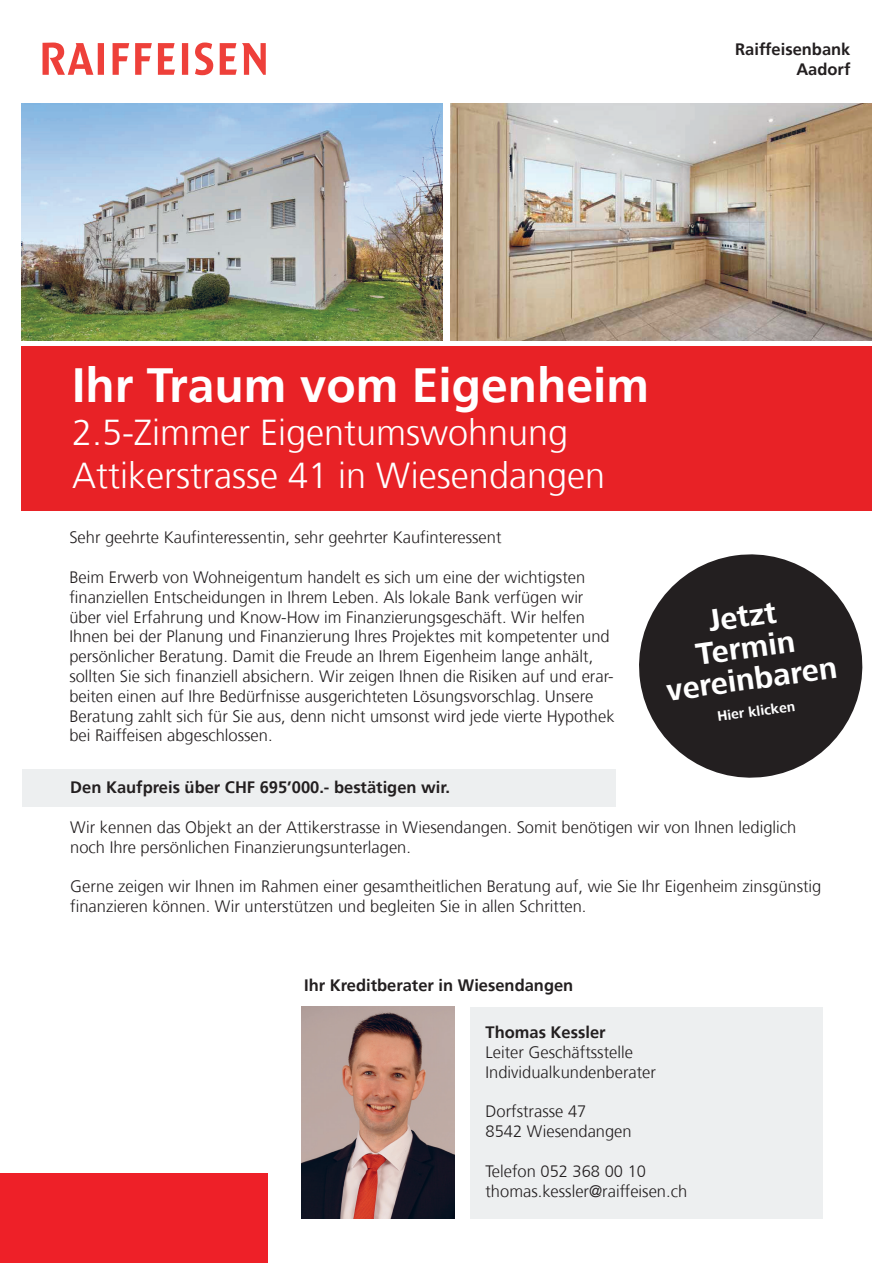
<style>
.page{position:relative;width:893px;height:1263px;background:#fff}
.page>*{position:absolute;margin:0;border:0;box-sizing:border-box;transform-origin:0 0}
.t1{font:700 48px "Frutiger";color:#fff}
.t2{font:300 36px/43.2px "Frutiger";color:#fff}
.t3{font:700 31.5px/31.5px "Frutiger Next Com";color:#fff;text-align:center}
.t4{font:18px "Minion Pro";color:#231f20}
.t5{font:300 16.5px/19.8px "Frutiger";color:#231f20}
.t6{font:700 16.5px/19.8px "Frutiger";color:#231f20;text-align:right}
.t7{font:700 14.25px "Frutiger Next Com";color:#fff}
</style>
<div class="page">
<div style="left:22px;top:770px;width:594px;height:37px;background:#edeff0"></div>
<div style="left:21px;top:347px;width:851px;height:164px;background:#e82226"></div>
<svg style="left:43px;top:43px;width:223px;height:32px"></svg>
<div style="left:0;top:1174px;width:268px;height:89px;background:#ee2028"></div>
<svg style="left:639px;top:554px;width:224px;height:224px;fill:#231f20"></svg>
<div style="left:471px;top:1008px;width:352px;height:211px;background:#edeff0"></div>
<img style="left:302px;top:1006px;width:153px;height:213px">
<img style="left:21px;top:104px;width:422px;height:236px">
<img style="left:450px;top:104px;width:422px;height:236px">
<p class="t6" style="left:735px;top:39px;width:117px">Raiffeisenbank<br>Aadorf</p>
<h1 class="t1" style="left:72px;top:357px;width:579px">Ihr Traum vom Eigenheim</h1>
<h2 class="t2" style="left:72px;top:412px;width:534px">2.5-Zimmer Eigentumswohnung<br>Attikerstrasse 41 in Wiesendangen</h2>
<p class="t5" style="left:69px;top:528px;width:434px">Sehr geehrte Kaufinteressentin, sehr geehrter Kaufinteressent</p>
<p class="t5" style="left:69px;top:568px;width:547px">Beim Erwerb von Wohneigentum handelt es sich um eine der wichtigsten finanziellen Entscheidungen in Ihrem Leben. Als lokale Bank verfügen wir über viel Erfahrung und Know-How im Finanzierungsgeschäft. Wir helfen Ihnen bei der Planung und Finanzierung Ihres Projektes mit kompetenter und persönlicher Beratung. Damit die Freude an Ihrem Eigenheim lange anhält, sollten Sie sich finanziell absichern. Wir zeigen Ihnen die Risiken auf und erar&shy;beiten einen auf Ihre Bedürfnisse ausgerichteten Lösungsvorschlag. Unsere Beratung zahlt sich für Sie aus, denn nicht umsonst wird jede vierte Hypothek bei Raiffeisen abgeschlossen.</p>
<h3 class="t3" style="left:656px;top:613px;width:173px;rotate:-8deg">Jetzt<br>Termin vereinbaren</h3>
<p class="t7" style="left:716px;top:708px;width:80px;rotate:-8deg">Hier klicken</p>
<p class="t6" style="left:70px;top:778px;width:381px">Den Kaufpreis über CHF 695’000.- bestätigen wir.</p>
<p class="t5" style="left:70px;top:817px;width:728px">Wir kennen das Objekt an der Attikerstrasse in Wiesendangen. Somit benötigen wir von Ihnen lediglich noch Ihre persönlichen Finanzierungsunterlagen.</p>
<p class="t5" style="left:70px;top:877px;width:753px">Gerne zeigen wir Ihnen im Rahmen einer gesamtheitlichen Beratung auf, wie Sie Ihr Eigenheim zinsgünstig finanzieren können. Wir unterstützen und begleiten Sie in allen Schritten.</p>
<p class="t6" style="left:304px;top:976px;width:271px">Ihr Kreditberater in Wiesendangen</p>
<p class="t6" style="left:485px;top:1022px;width:122px">Thomas Kessler</p>
<p class="t5" style="left:485px;top:1042px;width:172px">Leiter Geschäftsstelle<br>Individualkundenberater</p>
<p class="t5" style="left:485px;top:1102px;width:148px">Dorfstrasse 47<br>8542 Wiesendangen</p>
<p class="t5" style="left:485px;top:1161px;width:203px">Telefon 052 368 00 10 thomas.kessler@raiffeisen.ch</p>
<p class="t4" style="left:477px;top:1043px;width:18px">xx</p>
</div>
